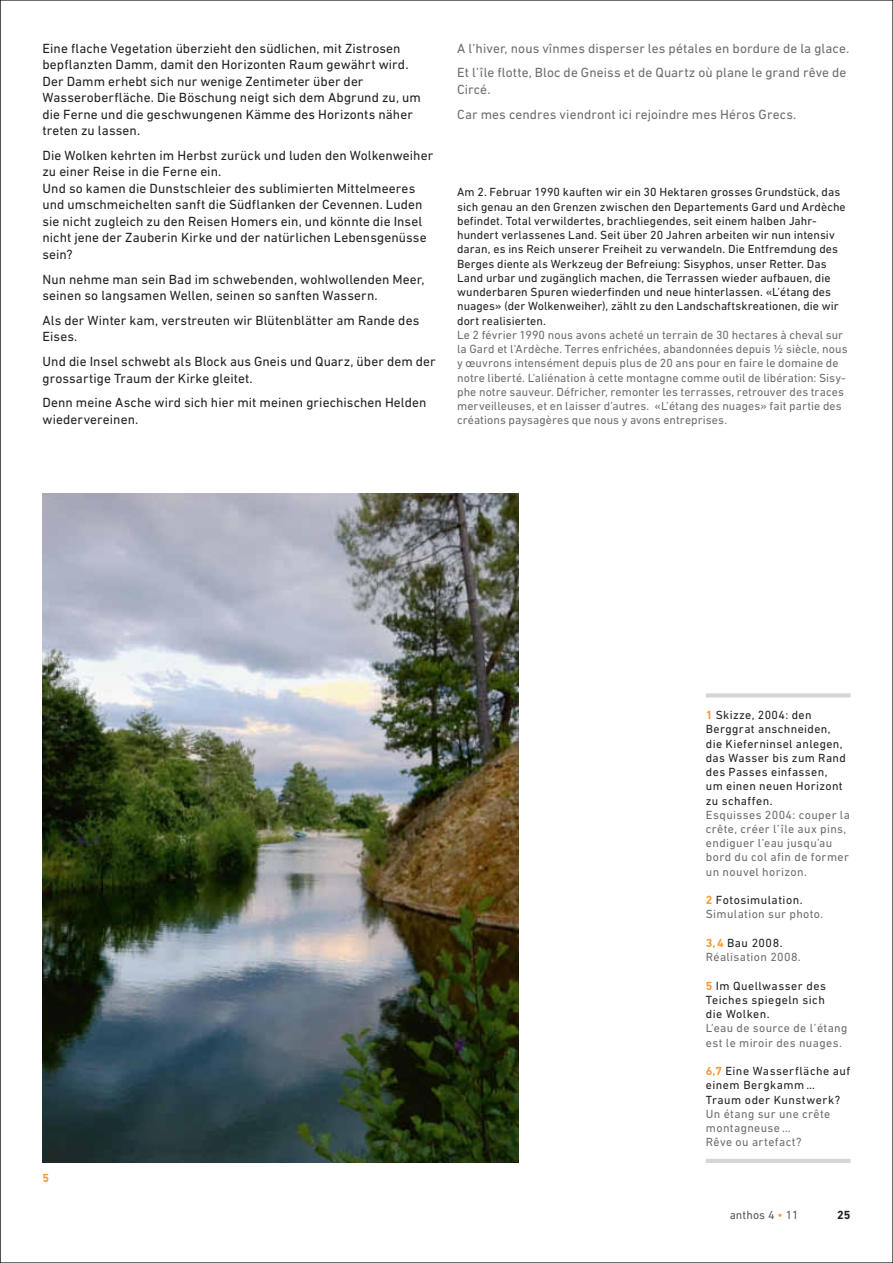
<style>
.page{position:relative;width:893px;height:1263px;background:#fff}
.page>*{position:absolute;margin:0;border:0;box-sizing:border-box;transform-origin:0 0}
.t1{font:13.5px/16.5px "DIN Next LT Pro";letter-spacing:.005em;color:#231f20}
.t2{font:13.5px/24.8px "DIN Next LT Pro";letter-spacing:.005em;color:#6c6d70}
.t3{font:12px/14.2px "DIN Next LT Pro";letter-spacing:.01em;color:#231f20}
.t4{font:12px/14.2px "DIN Next LT Pro";letter-spacing:.01em;color:#6c6d70}
.t5{font:12px/14.2px "DIN Next LT Pro";letter-spacing:.03em;color:#6c6d70}
.t6{font:12px/14.2px "DIN Next LT Pro";letter-spacing:.03em;color:#231f20}
.t7{font:12px/14.2px "DIN Next LT Pro";letter-spacing:.04em;color:#231f20}
.t8{font:12px/14.2px "DIN Next LT Pro";letter-spacing:.035em;color:#6c6d70}
.t9{font:12px "DIN Next LT Pro";letter-spacing:.005em;color:#57585a}
.t10{font:700 12px "DIN Next LT Pro";color:#231f20}
.t11{font:700 12px "DIN Next LT Pro";color:#f89b39}
.s1{font-weight:700;color:#f89b39}
.s2{color:#231f20}
.s3{color:#f89b39}
</style>
<div class="page">
<hr style="left:706px;top:693px;width:144px;height:4px;background:#d5d6d8">
<hr style="left:706px;top:1159px;width:144px;height:4px;background:#d5d6d8">
<img style="left:43px;top:493px;width:476px;height:670px">
<p class="t1" style="left:43px;top:40px;width:380px">Eine flache Vegetation überzieht den südlichen, mit Zistrosen bepflanzten Damm, damit den Horizonten Raum gewährt wird.<br>Der Damm erhebt sich nur wenige Zentimeter über der Wasseroberfläche. Die Böschung neigt sich dem Abgrund zu, um die Ferne und die geschwungenen Kämme des Horizonts näher treten zu lassen.</p>
<p class="t1" style="left:43px;top:147px;width:392px">Die Wolken kehrten im Herbst zurück und luden den Wolkenweiher zu einer Reise in die Ferne ein.<br>Und so kamen die Dunstschleier des sublimierten Mittelmeeres und umschmeichelten sanft die Südflanken der Cevennen. Luden sie nicht zugleich zu den Reisen Homers ein, und könnte die Insel nicht jene der Zauberin Kirke und der natürlichen Lebensgenüsse sein?</p>
<p class="t1" style="left:43px;top:271px;width:384px">Nun nehme man sein Bad im schwebenden, wohlwollenden Meer, seinen so langsamen Wellen, seinen so sanften Wassern.</p>
<p class="t1" style="left:43px;top:312px;width:378px">Als der Winter kam, verstreuten wir Blütenblätter am Rande des<br>Eises.</p>
<p class="t1" style="left:43px;top:353px;width:395px">Und die Insel schwebt als Block aus Gneis und Quarz, über dem der grossartige Traum der Kirke gleitet.</p>
<p class="t1" style="left:43px;top:394px;width:385px">Denn meine Asche wird sich hier mit meinen griechischen Helden wiedervereinen.</p>
<p class="t2" style="left:457px;top:35px;width:394px">A l’hiver, nous vînmes disperser les pétales en bordure de la glace.<br>Et l’île flotte, Bloc de Gneiss et de Quartz où plane le grand rêve de</p>
<p class="t2" style="left:457px;top:77px;width:341px">Circé.<br>Car mes cendres viendront ici rejoindre mes Héros Grecs.</p>
<p class="t3" style="left:457px;top:185px;width:390px">Am 2. Februar 1990 kauften wir ein 30 Hektaren grosses Grundstück, das sich genau an den Grenzen zwischen den Departements Gard und Ardèche befindet. Total verwildertes, brachliegendes, seit einem halben Jahr&shy;hundert verlassenes Land. Seit über 20 Jahren arbeiten wir nun intensiv daran, es ins Reich unserer Freiheit zu verwandeln. Die Entfremdung des Berges diente als Werkzeug der Befreiung: Sisyphos, unser Retter. Das Land urbar und zugänglich machen, die Terrassen wieder aufbauen, die wunderbaren Spuren wiederfinden und neue hinterlassen. «L’étang des nuages» (der Wolkenweiher), zählt zu den Landschaftskreationen, die wir dort realisierten.</p>
<p class="t4" style="left:457px;top:328px;width:392px">Le 2 février 1990 nous avons acheté un terrain de 30 hectares à cheval sur la Gard et l’Ardèche. Terres enfrichées, abandonnées depuis ½ siècle, nous y œuvrons intensément depuis plus de 20 ans pour en faire le domaine de notre liberté. L’aliénation à cette montagne comme outil de libération: Sisy&shy;phe notre sauveur. Défricher, remonter les terrasses, retrouver des traces merveilleuses, et en laisser d’autres. «L’étang des nuages» fait partie des créations paysagères que nous y avons entreprises.</p>
<p class="t11" style="left:43px;top:1171px;width:8px">5</p>
<p class="t6" style="left:706px;top:708px;width:142px"><span class="s1">1</span> Skizze, 2004: den<br>Berggrat anschneiden, die Kieferninsel anlegen, das Wasser bis zum Rand des Passes einfassen, um einen neuen Horizont zu schaffen.</p>
<p class="t5" style="left:706px;top:807px;width:146px">Esquisses 2004: couper la crête, créer l’île aux pins, endiguer l’eau jusqu’au bord du col afin de former un nouvel horizon.</p>
<p class="t8" style="left:706px;top:893px;width:119px"><span class="s1">2</span> <span class="s2">Fotosimulation.<br></span>Simulation sur photo.</p>
<p class="t5" style="left:706px;top:936px;width:96px"><span class="s1">3,4</span> <span class="s2">Bau 2008.<br></span>Réalisation 2008.</p>
<p class="t3" style="left:706px;top:978px;width:122px;text-align:justify"><span class="s1">5</span> Im Quellwasser des Teiches spiegeln sich die Wolken.</p>
<p class="t5" style="left:706px;top:1021px;width:143px">L’eau de source de l’étang est le miroir des nuages.</p>
<p class="t7" style="left:706px;top:1064px;width:146px"><span class="s1">6,7</span> Eine Wasserfläche auf einem Bergkamm …<br>Traum oder Kunstwerk?</p>
<p class="t5" style="left:706px;top:1106px;width:126px">Un étang sur une crête montagneuse …<br>Rêve ou artefact?</p>
<p class="t9" style="left:730px;top:1208px;width:71px">anthos 4 <span class="s3">•</span> 11</p>
<p class="t10" style="left:837px;top:1208px;width:15px">25</p>
</div>
